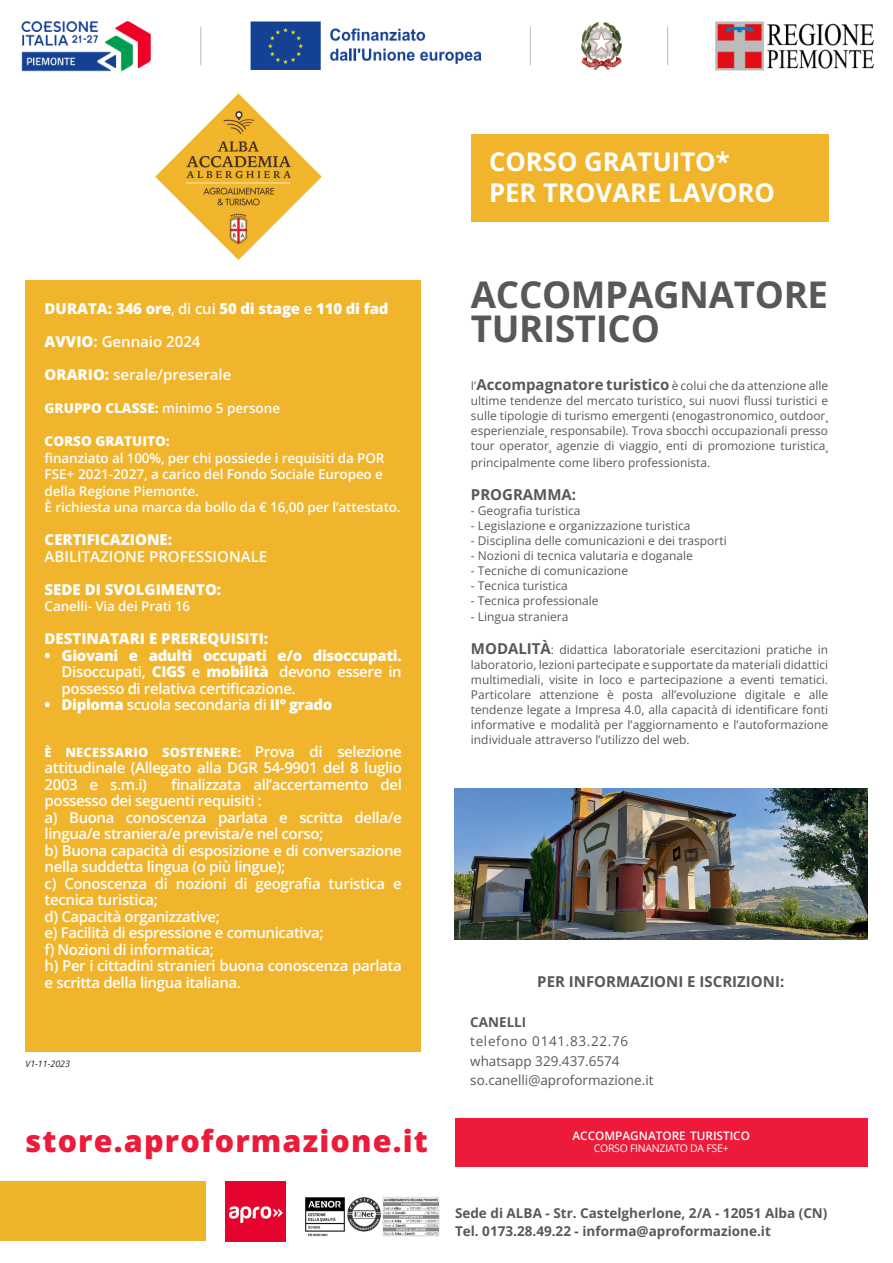
<style>
.page{position:relative;width:893px;height:1263px;background:#fff}
.page>*{position:absolute;margin:0;border:0;box-sizing:border-box;transform-origin:0 0}
.t1{font:36.75px/34.7px "Open Sans";letter-spacing:-.01em;color:#57585a}
.t2{font:800 30.6px "Open Sans";letter-spacing:.04em;color:#ed1a3a}
.t3{font:25.65px "Open Sans";color:#fff}
.t4{font:600 15px/16.5px "Open Sans";letter-spacing:-.025em;color:#fff}
.t5{font:800 15px "Open Sans";color:#fff}
.t6{font:600 15px "Open Sans";color:#fff}
.t7{font:15px "Open Sans";color:#57585a}
.t8{font:600 13.5px/16.5px "Open Sans";letter-spacing:-.01em;color:#fff}
.t9{font:13.5px "Open Sans";color:#57585a}
.t10{font:13.5px "Open Sans";letter-spacing:.05em;color:#57585a}
.t11{font:800 13.5px "Open Sans";color:#fff}
.t12{font:800 12.75px "Open Sans";letter-spacing:.025em;color:#fff}
.t13{font:12px/15px "Open Sans";color:#57585a;text-align:justify}
.t14{font:600 11.7px "Open Sans";color:#fff}
.t15{font:10.5px "Open Sans";letter-spacing:-.025em;color:#fff}
.t16{font:italic 8.85px "Open Sans";color:#231f20}
.s1{font-weight:600;font-size:13.5px}
.s2{font-weight:600}
.s3{font-weight:800}
.s4{font-weight:400}
.s5{font-weight:600;font-size:15px}
.s6{font-size:15px}
</style>
<div class="page">
<img style="left:155px;top:93px;width:167px;height:167px">
<div style="left:26px;top:280px;width:395px;height:771px;background:#f1b52d"></div>
<div style="left:471px;top:134px;width:357px;height:88px;background:#f1b52d"></div>
<img style="left:21px;top:20px;width:854px;height:52px">
<div style="left:455px;top:1118px;width:412px;height:48px;background:#ed1a3a"></div>
<img style="left:225px;top:1181px;width:61px;height:61px">
<img style="left:305px;top:1197px;width:135px;height:40px">
<div style="left:0;top:1181px;width:205px;height:60px;background:#efb52a"></div>
<img style="left:454px;top:789px;width:413px;height:150px">
<p class="t3" style="left:489px;top:144px;width:242px">CORSO GRATUITO*</p>
<p class="t3" style="left:489px;top:175px;width:288px">PER TROVARE LAVORO</p>
<p class="t5" style="left:45px;top:299px;width:345px">DURATA: 346 ore<span class="s1">,</span> <span class="s2">di cui</span> 50 di stage <span class="s2">e</span> 110 di fad</p>
<p class="t6" style="left:45px;top:332px;width:157px"><span class="s3">AVVIO</span><span class="s4">:</span> Gennaio 2024</p>
<p class="t6" style="left:45px;top:365px;width:188px"><span class="s3">ORARIO:</span> serale/preserale</p>
<p class="t8" style="left:45px;top:400px;width:237px"><span class="s3">GRUPPO CLASSE:</span> minimo 5 persone</p>
<p class="t11" style="left:45px;top:432px;width:127px">CORSO GRATUITO:</p>
<p class="t8" style="left:45px;top:449px;width:341px">finanziato al 100%, per chi possiede i requisiti da POR<br>FSE+ 2021-2027, a carico del Fondo Sociale Europeo e della Regione Piemonte.</p>
<p class="t8" style="left:45px;top:499px;width:358px">È richiesta una marca da bollo da € 16,00 per l’attestato.</p>
<p class="t5" style="left:45px;top:530px;width:129px">CERTIFICAZIONE:</p>
<p class="t6" style="left:45px;top:546px;width:224px">ABILITAZIONE PROFESSIONALE</p>
<p class="t5" style="left:45px;top:579px;width:178px">SEDE DI SVOLGIMENTO:</p>
<p class="t8" style="left:45px;top:598px;width:147px">Canelli- Via dei Prati 16</p>
<p class="t5" style="left:45px;top:629px;width:225px">DESTINATARI E PREREQUISITI:</p>
<p class="t4" style="left:62px;top:647px;width:342px;text-align:justify;text-indent:-17px"><span class="s3">• Giovani e adulti occupati e/o disoccupati.<br></span>Disoccupati, <span class="s3">CIGS</span> e <span class="s3">mobilità</span> devono essere in possesso di relativa certificazione.</p>
<p class="t4" style="left:45px;top:696px;width:289px"><span class="s3">• Diploma</span> scuola secondaria di <span class="s3">II° grado</span></p>
<p class="t12" style="left:45px;top:743px;width:359px">È NECESSARIO SOSTENERE: <span class="s5">Prova di selezione</span></p>
<p class="t4" style="left:45px;top:759px;width:359px">attitudinale (Allegato alla DGR 54-9901 del 8 luglio<br>2003 e s.m.i)</p>
<p class="t4" style="left:45px;top:776px;width:359px;text-indent:126px">finalizzata all’accertamento del possesso dei seguenti requisiti :</p>
<p class="t4" style="left:45px;top:809px;width:359px">a) Buona conoscenza parlata e scritta della/e lingua/e straniera/e prevista/e nel corso;</p>
<p class="t4" style="left:45px;top:842px;width:359px">b) Buona capacità di esposizione e di conversazione nella suddetta lingua (o più lingue);</p>
<p class="t4" style="left:45px;top:875px;width:359px">c) Conoscenza di nozioni di geografia turistica e tecnica turistica;</p>
<p class="t4" style="left:45px;top:908px;width:177px">d) Capacità organizzative;</p>
<p class="t4" style="left:45px;top:924px;width:280px">e) Facilità di espressione e comunicativa;</p>
<p class="t4" style="left:45px;top:941px;width:171px">f) Nozioni di informatica;</p>
<p class="t4" style="left:45px;top:957px;width:359px">h) Per i cittadini stranieri buona conoscenza parlata e scritta della lingua italiana.</p>
<p class="t16" style="left:26px;top:1057px;width:46px">V1-11-2023</p>
<p class="t2" style="left:26px;top:1120px;width:404px">store.aproformazione.it</p>
<p class="t1" style="left:471px;top:276px;width:359px">ACCOMPAGNATORE<br>TURISTICO</p>
<p class="t13" style="left:471px;top:378px;width:359px">I’<span class="s6">Accompagnatore turistico</span> è colui che da attenzione alle ultime tendenze del mercato turistico¸ sui nuovi flussi turistici e sulle tipologie di turismo emergenti (enogastronomico¸ outdoor¸ esperienziale¸ responsabile). Trova sbocchi occupazionali presso tour operator¸ agenzie di viaggio¸ enti di promozione turistica¸</p>
<p class="t13" style="left:471px;top:455px;width:241px">principalmente come libero professionista.</p>
<p class="t7" style="left:471px;top:484px;width:107px">PROGRAMMA:</p>
<p class="t13" style="left:471px;top:503px;width:111px">- Geografia turistica</p>
<p class="t13" style="left:471px;top:518px;width:221px">- Legislazione e organizzazione turistica</p>
<p class="t13" style="left:471px;top:533px;width:257px">- Disciplina delle comunicazioni e dei trasporti</p>
<p class="t13" style="left:471px;top:548px;width:223px">- Nozioni di tecnica valutaria e doganale</p>
<p class="t13" style="left:471px;top:563px;width:159px">- Tecniche di comunicazione</p>
<p class="t13" style="left:471px;top:578px;width:99px">- Tecnica turistica</p>
<p class="t13" style="left:471px;top:593px;width:129px">- Tecnica professionale</p>
<p class="t13" style="left:471px;top:609px;width:99px">- Lingua straniera</p>
<p class="t13" style="left:471px;top:642px;width:359px"><span class="s6">MODALITÀ</span>: didattica laboratoriale esercitazioni pratiche in laboratorio, lezioni partecipate e supportate da materiali didattici multimediali, visite in loco e partecipazione a eventi tematici.<br>Particolare attenzione è posta all’evoluzione digitale e alle tendenze legate a Impresa 4.0, alla capacità di identificare fonti informative e modalità per l’aggiornamento e l’autoformazione individuale attraverso l’utilizzo del web.</p>
<p class="t7" style="left:537px;top:971px;width:248px">PER INFORMAZIONI E ISCRIZIONI:</p>
<p class="t9" style="left:470px;top:1013px;width:58px">CANELLI</p>
<p class="t10" style="left:470px;top:1032px;width:159px">telefono 0141.83.22.76</p>
<p class="t9" style="left:470px;top:1052px;width:151px">whatsapp 329.437.6574</p>
<p class="t9" style="left:470px;top:1071px;width:185px">so.canelli@aproformazione.it</p>
<p class="t14" style="left:572px;top:1128px;width:179px">ACCOMPAGNATORE TURISTICO</p>
<p class="t15" style="left:594px;top:1141px;width:136px">CORSO FINANZIATO DA FSE+</p>
<p class="t9" style="left:455px;top:1204px;width:374px">Sede di ALBA - Str. Castelgherlone, 2/A - 12051 Alba (CN)</p>
<p class="t9" style="left:455px;top:1222px;width:317px">Tel. 0173.28.49.22 - informa@aproformazione.it</p>
</div>
